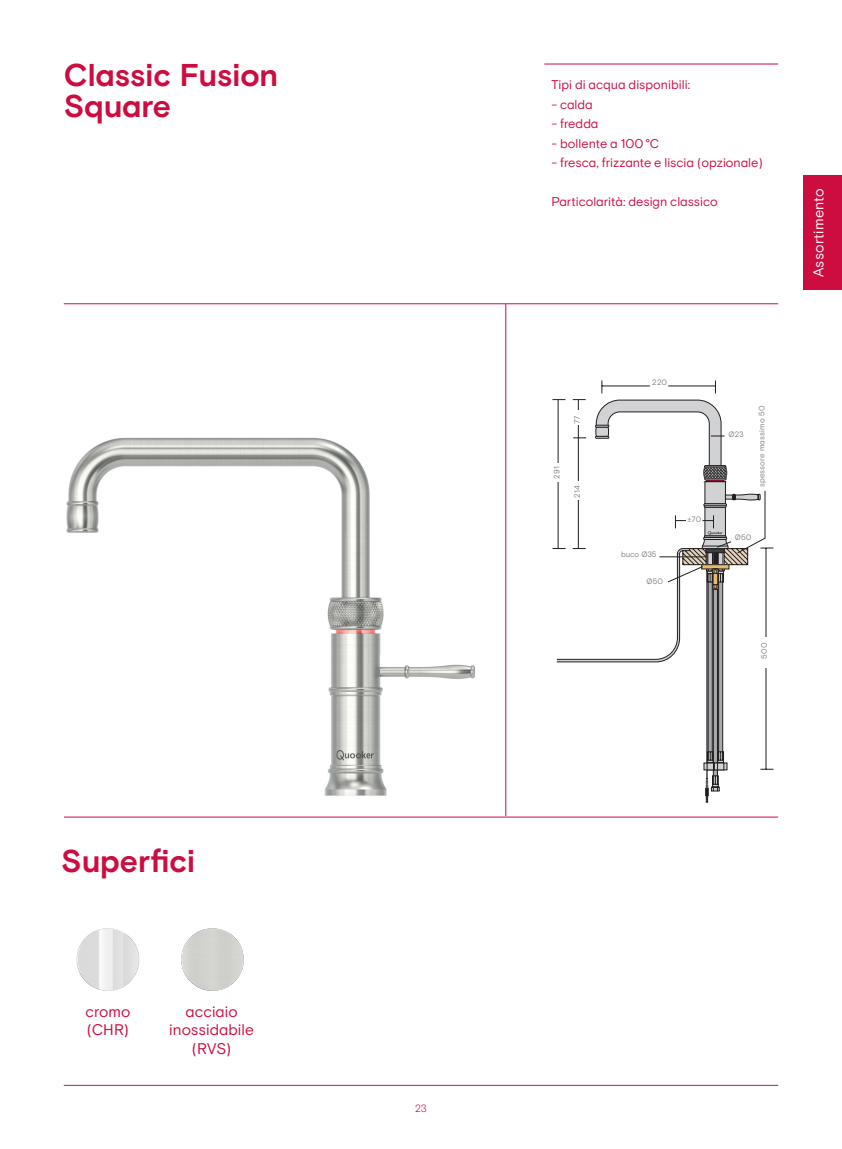
<style>
.page{position:relative;width:842px;height:1149px;background:#fff}
.page>*{position:absolute;margin:0;border:0;box-sizing:border-box;transform-origin:0 0}
.t1{font:700 31.5px/31.5px "Basis Grotesque Pro";color:#cd0d40}
.Kop{font:15.45px/18.5px "Basis Grotesque Pro";letter-spacing:.005em;color:#cd0d40;text-align:center}
.plat{font:14.25px "Basis Grotesque Pro";letter-spacing:.02em;color:#fff}
.plat-2{font:12.6px "Basis Grotesque Pro";color:#cd0d40}
.t2{font:300 10.5px "Basis Grotesque Pro";color:#cd0d40}
.t3{font:7.8px "Basis Grotesque Pro";letter-spacing:.025em;color:#808285}
</style>
<div class="page">
<div style="left:804px;top:176px;width:38px;height:114px;background:#cd0d40"></div>
<hr style="left:544px;top:64px;width:234px;height:1px;background:#cd0d40">
<svg style="left:601px;top:380px;width:115px;height:14px"></svg>
<svg style="left:552px;top:399px;width:221px;height:403px"></svg>
<hr style="left:505px;top:304px;width:1px;height:511px;background:#cd0d40">
<hr style="left:64px;top:303px;width:714px;height:1px;background:#cd0d40">
<hr style="left:64px;top:816px;width:714px;height:1px;background:#cd0d40">
<img style="left:66px;top:437px;width:409px;height:359px">
<hr style="left:64px;top:1084px;width:714px;height:1px;background:#cd0d40">
<div style="left:181px;top:927px;width:63px;height:63px;background:#d1d2cd;border-radius:31px"></div>
<img style="left:77px;top:927px;width:62px;height:63px;border-radius:31px">
<p class="t1" style="left:64px;top:60px;width:216px">Classic Fusion<br>Square</p>
<p class="t1" style="left:61px;top:846px;width:135px">Superfici</p>
<p class="Kop" style="left:85px;top:1002px;width:47px;text-align:left">cromo (CHR)</p>
<p class="Kop" style="left:169px;top:1002px;width:86px">acciaio inossidabile (RVS)</p>
<p class="plat-2" style="left:551px;top:78px;width:140px">Tipi di acqua disponibili:</p>
<p class="plat-2" style="left:551px;top:97px;width:43px">- calda</p>
<p class="plat-2" style="left:551px;top:117px;width:49px">- fredda</p>
<p class="plat-2" style="left:551px;top:136px;width:110px">- bollente a 100°C</p>
<p class="plat-2" style="left:551px;top:156px;width:213px">- fresca, frizzante e liscia (opzionale)</p>
<p class="plat-2" style="left:551px;top:195px;width:168px">Particolarità: design classico</p>
<p class="t3" style="left:552px;top:478px;width:14px;rotate:-90deg">291</p>
<p class="t3" style="left:652px;top:378px;width:16px">220</p>
<p class="t3" style="left:572px;top:424px;width:10px;rotate:-90deg">77</p>
<p class="t3" style="left:757px;top:487px;width:83px;rotate:-90deg">spessore massimo 50</p>
<p class="t3" style="left:728px;top:429px;width:17px">Ø23</p>
<p class="t3" style="left:572px;top:497px;width:14px;rotate:-90deg">214</p>
<p class="t3" style="left:621px;top:549px;width:37px">buco Ø35</p>
<p class="t3" style="left:646px;top:576px;width:18px">Ø50</p>
<p class="t3" style="left:687px;top:514px;width:15px">±70</p>
<p class="t3" style="left:735px;top:532px;width:18px">Ø50</p>
<p class="t3" style="left:760px;top:658px;width:18px;rotate:-90deg">500</p>
<p class="plat" style="left:810px;top:277px;width:90px;rotate:-90deg">Assortimento</p>
<p class="t2" style="left:415px;top:1101px;width:13px">23</p>
</div>
